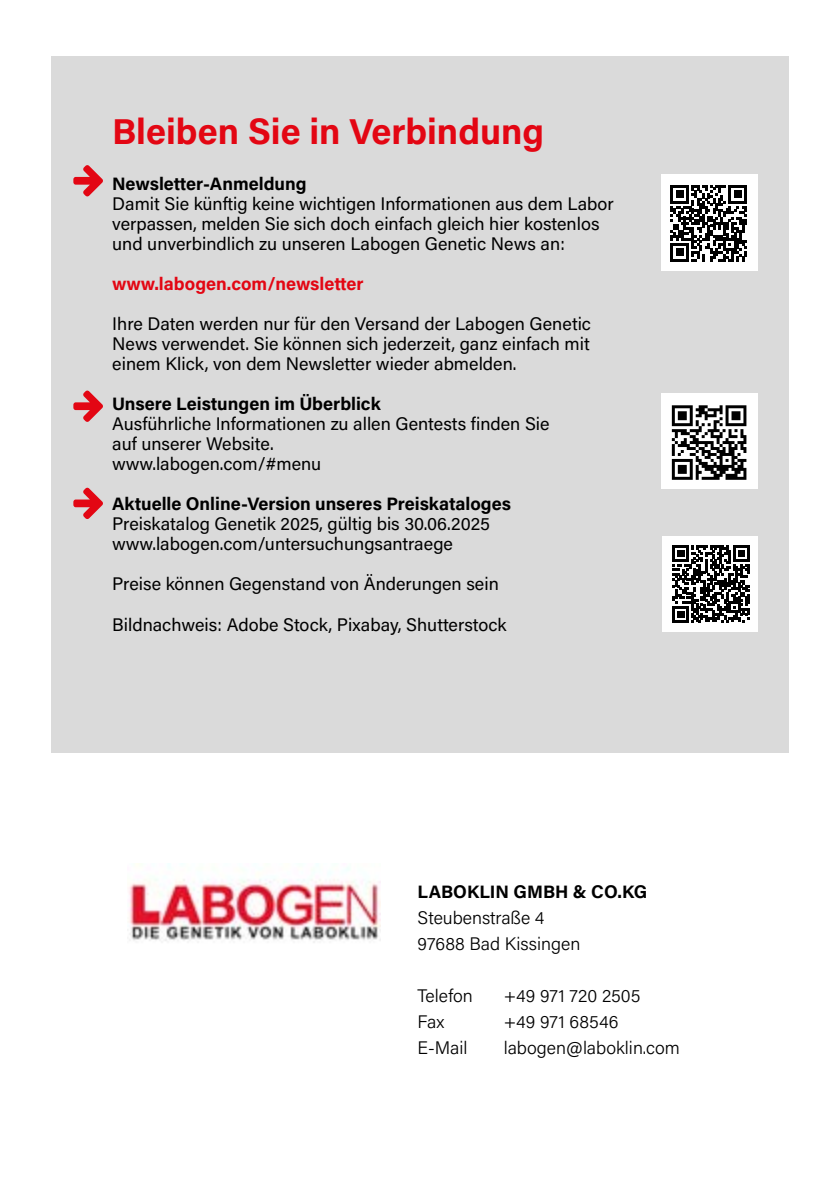
<style>
.page{position:relative;width:840px;height:1191px;background:#fff}
.page>*{position:absolute;margin:0;border:0;box-sizing:border-box;transform-origin:0 0}
.t1{font:700 36px "Acumin Pro";color:#e30613}
.t2{font:18px/20px "Acumin Pro";color:#000}
.t3{font:700 18px "Acumin Pro";color:#000}
.t4{font:300 18px/26px "Acumin Pro";color:#000}
.t5{font:700 18px "Acumin Pro";color:#e30613}
</style>
<div class="page">
<div style="left:51px;top:57px;width:737px;height:696px;background:#dadada"></div>
<div style="left:661px;top:536px;width:96px;height:95px;background:#fff"></div>
<svg style="left:672px;top:545px;width:77px;height:77px"></svg>
<div style="left:661px;top:174px;width:96px;height:96px;background:#fff"></div>
<svg style="left:670px;top:185px;width:76px;height:77px"></svg>
<div style="left:661px;top:393px;width:96px;height:96px;background:#fff"></div>
<svg style="left:671px;top:405px;width:75px;height:75px"></svg>
<img style="left:129px;top:863px;width:251px;height:80px">
<svg style="left:73px;top:165px;width:30px;height:31px"></svg>
<svg style="left:73px;top:390px;width:30px;height:32px"></svg>
<svg style="left:73px;top:488px;width:30px;height:31px"></svg>
<h1 class="t1" style="left:112px;top:106px;width:433px">Bleiben Sie in Verbindung</h1>
<p class="t3" style="left:112px;top:171px;width:196px">Newsletter-Anmeldung</p>
<p class="t2" style="left:112px;top:193px;width:503px">Damit Sie künftig keine wichtigen Informationen aus dem Labor verpassen, melden Sie sich doch einfach gleich hier kostenlos und unverbindlich zu unseren Labogen Genetic News an:</p>
<p class="t5" style="left:112px;top:271px;width:253px">www.labogen.com/newsletter</p>
<p class="t2" style="left:112px;top:313px;width:480px;text-align:justify">Ihre Daten werden nur für den Versand der Labogen Genetic News verwendet. Sie können sich jederzeit, ganz einfach mit einem Klick, von dem Newsletter wieder abmelden.</p>
<p class="t3" style="left:112px;top:391px;width:270px">Unsere Leistungen im Überblick</p>
<p class="t2" style="left:112px;top:413px;width:438px">Ausführliche Informationen zu allen Gentests finden Sie auf unserer Website.<br>www.labogen.com/#menu</p>
<p class="t3" style="left:112px;top:491px;width:400px">Aktuelle Online-Version unseres Preiskataloges</p>
<p class="t2" style="left:112px;top:513px;width:379px">Preiskatalog Genetik 2025, gültig bis 30.06.2025 www.labogen.com/untersuchungsantraege</p>
<p class="t2" style="left:112px;top:573px;width:388px">Preise können Gegenstand von Änderungen sein</p>
<p class="t2" style="left:112px;top:614px;width:396px">Bildnachweis: Adobe Stock, Pixabay, Shutterstock</p>
<p class="t3" style="left:417px;top:879px;width:231px">LABOKLIN GMBH &amp; CO.KG</p>
<p class="t4" style="left:417px;top:903px;width:164px">Steubenstraße 4<br>97688 Bad Kissingen</p>
<p class="t4" style="left:417px;top:981px;width:57px">Telefon</p>
<p class="t4" style="left:503px;top:981px;width:138px">+49 971 720 2505</p>
<p class="t4" style="left:417px;top:1007px;width:28px">Fax</p>
<p class="t4" style="left:503px;top:1007px;width:116px">+49 971 68546</p>
<p class="t4" style="left:417px;top:1033px;width:51px">E-Mail</p>
<p class="t4" style="left:503px;top:1033px;width:177px">labogen@laboklin.com</p>
</div>
